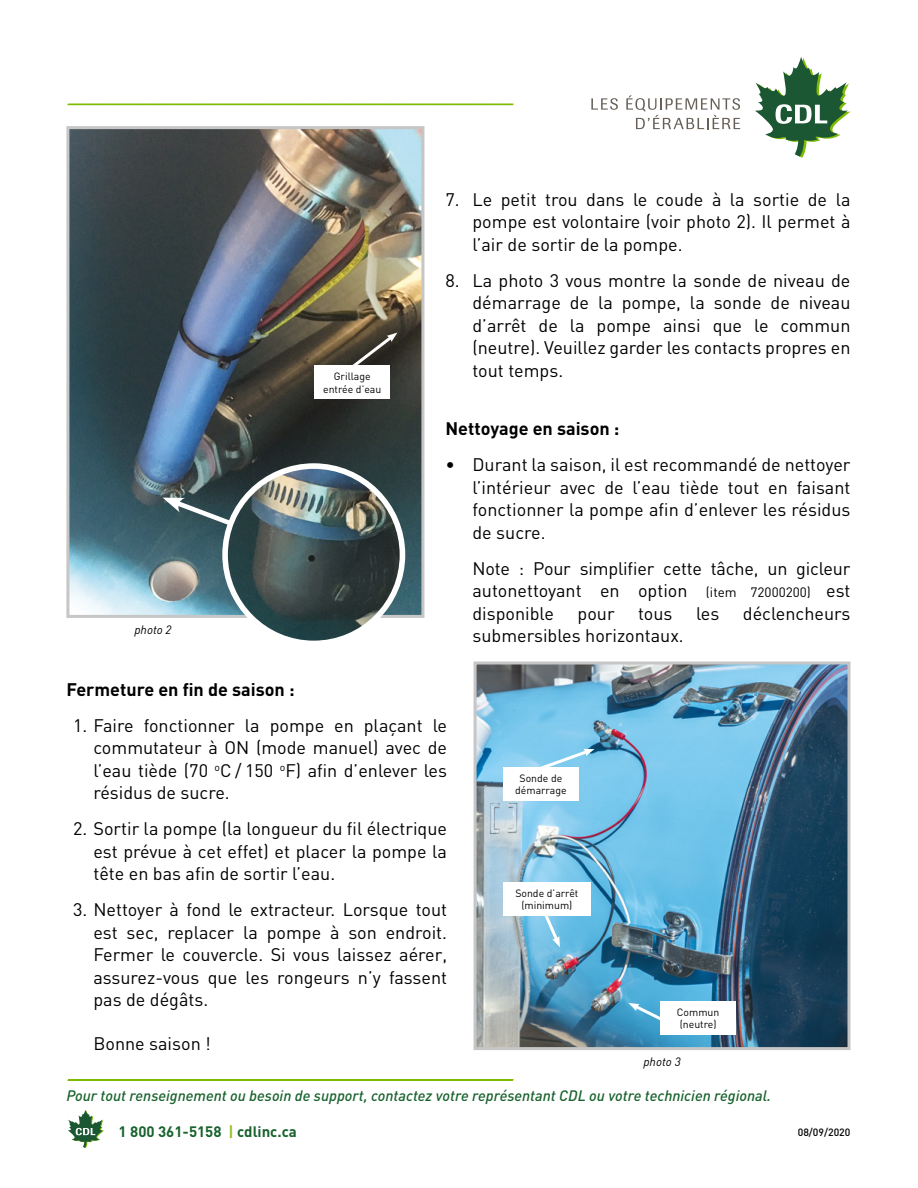
<style>
.page{position:relative;width:918px;height:1188px;background:#fff}
.page>*{position:absolute;margin:0;border:0;box-sizing:border-box;transform-origin:0 0}
.t1{font:18px/22.5px "DIN";color:#000;text-align:justify}
.t2{font:700 18px "DIN";color:#000}
.t3{font:italic 500 15px "DIN";color:#18622d}
.t4{font:700 15px "DIN";color:#18622d}
.t5{font:italic 12px "DIN";color:#000}
.t6{font:10.5px/12.6px "DIN";color:#000;text-align:center}
.t7{font:500 10.5px "DIN";color:#000}
.s1{font-size:13.5px}
.s2{color:#95c027}
</style>
<div class="page">
<svg style="left:68px;top:1110px;width:36px;height:38px"></svg>
<svg style="left:67px;top:103px;width:447px;height:2px"></svg>
<svg style="left:67px;top:1079px;width:447px;height:2px"></svg>
<svg style="left:591px;top:98px;width:27px;height:12px"></svg>
<svg style="left:626px;top:95px;width:114px;height:34px"></svg>
<svg style="left:755px;top:57px;width:95px;height:101px"></svg>
<img style="left:70px;top:130px;width:350px;height:484px">
<div style="left:66px;top:126px;width:358px;height:492px;border:3px solid #c6c6c6"></div>
<img style="left:478px;top:666px;width:368px;height:380px">
<div style="left:474px;top:662px;width:376px;height:388px;border:3px solid #c6c6c6"></div>
<svg style="left:163px;top:496px;width:84px;height:65px;background:#4b676e"></svg>
<img style="left:225px;top:466px;width:177px;height:177px;border-radius:89px">
<div style="left:222px;top:463px;width:183px;height:183px;border:6px solid #fff;border-radius:50%"></div>
<svg style="left:346px;top:333px;width:51px;height:40px;background:#4d483e"></svg>
<div style="left:315px;top:365px;width:75px;height:34px;background:#fff"></div>
<svg style="left:529px;top:748px;width:66px;height:27px"></svg>
<div style="left:503px;top:767px;width:76px;height:34px;background:#fff"></div>
<svg style="left:539px;top:915px;width:22px;height:32px"></svg>
<div style="left:503px;top:882px;width:88px;height:33px;background:#fff"></div>
<svg style="left:629px;top:1003px;width:31px;height:26px"></svg>
<div style="left:660px;top:1001px;width:76px;height:33px;background:#fff"></div>
<p class="t5" style="left:134px;top:622px;width:39px">photo 2</p>
<p class="t6" style="left:323px;top:370px;width:60px">Grillage entrée d’eau</p>
<p class="t1" style="left:472px;top:188px;width:379px;text-indent:-27px">7. Le petit trou dans le coude à la sortie de la pompe est volontaire (voir photo 2). Il permet à l’air de sortir de la pompe.</p>
<p class="t1" style="left:472px;top:269px;width:380px;text-indent:-27px">8. La photo 3 vous montre la sonde de niveau de démarrage de la pompe, la sonde de niveau d’arrêt de la pompe ainsi que le commun (neutre). Veuillez garder les contacts propres en tout temps.</p>
<p class="t2" style="left:446px;top:417px;width:176px">Nettoyage en saison :</p>
<p class="t1" style="left:472px;top:453px;width:380px;text-indent:-27px">• Durant la saison, il est recommandé de nettoyer l’intérieur avec de l’eau tiède tout en faisant fonctionner la pompe afin d’enlever les résidus de sucre.</p>
<p class="t1" style="left:472px;top:557px;width:380px">Note : Pour simplifier cette tâche, un gicleur autonettoyant en option <span class="s1">(item 72000200)</span> est disponible</p>
<p class="t1" style="left:578px;top:602px;width:39px">pour</p>
<p class="t1" style="left:638px;top:602px;width:36px">tous</p>
<p class="t1" style="left:696px;top:602px;width:25px">les</p>
<p class="t1" style="left:743px;top:602px;width:109px">déclencheurs</p>
<p class="t1" style="left:473px;top:624px;width:213px">submersibles horizontaux.</p>
<p class="t2" style="left:66px;top:677px;width:230px">Fermeture en fin de saison :</p>
<p class="t1" style="left:93px;top:714px;width:355px;text-indent:-20px">1. Faire fonctionner la pompe en plaçant le commutateur à ON (mode manuel) avec de l’eau tiède (70 <sup>o</sup>C / 150 <sup>o</sup>F) afin d’enlever les résidus de sucre.</p>
<p class="t1" style="left:93px;top:817px;width:355px;text-indent:-20px">2. Sortir la pompe (la longueur du fil électrique est prévue à cet effet) et placer la pompe la tête en bas afin de sortir l’eau.</p>
<p class="t1" style="left:93px;top:898px;width:355px;text-indent:-20px">3. Nettoyer à fond le extracteur. Lorsque tout est sec, replacer la pompe à son endroit.<br>Fermer le couvercle. Si vous laissez aérer, assurez-vous que les rongeurs n’y fassent pas de dégâts.</p>
<p class="t1" style="left:93px;top:1032px;width:119px">Bonne saison !</p>
<p class="t6" style="left:515px;top:772px;width:53px">Sonde de démarrage</p>
<p class="t6" style="left:515px;top:886px;width:65px">Sonde d’arrêt (minimum)</p>
<p class="t6" style="left:677px;top:1005px;width:44px;text-align:left">Commun (neutre)</p>
<p class="t5" style="left:643px;top:1054px;width:39px">photo 3</p>
<p class="t3" style="left:66px;top:1086px;width:706px">Pour tout renseignement ou besoin de support, contactez votre représentant CDL ou votre technicien régional.</p>
<p class="t4" style="left:119px;top:1122px;width:180px">1 800 361-5158 <span class="s2">|</span> cdlinc.ca</p>
<p class="t7" style="left:798px;top:1126px;width:54px">08/09/2020</p>
</div>
